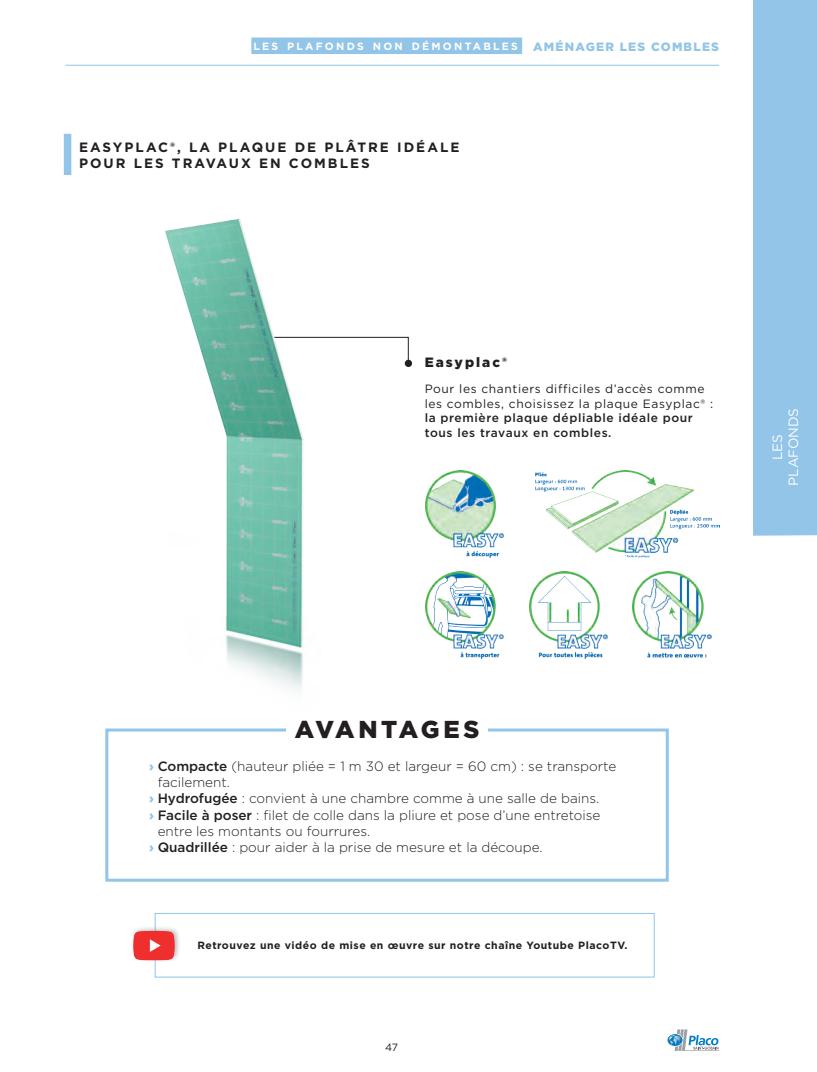
<style>
.page{position:relative;width:817px;height:1072px;background:#fff}
.page>*{position:absolute;margin:0;border:0;box-sizing:border-box;transform-origin:0 0}
.t1{font:900 24.45px "Gotham";letter-spacing:.13em;color:#231f20}
.t2{font:300 13.5px "Gotham";color:#231f20}
.t3{font:700 13.5px/16.2px "Gotham";letter-spacing:.15em;color:#231f20}
.t4{font:13.5px/16.2px "Gotham";color:#fff;text-align:center}
.t5{font:900 13.5px "Gotham";letter-spacing:.15em;color:#231f20}
.t6{font:12px/14.4px "Gotham";letter-spacing:.05em;color:#231f20}
.t7{font:500 12px/14.4px "Gotham";letter-spacing:.05em;color:#231f20}
.t8{font:900 12px "Gotham";letter-spacing:.1em;color:#92c5e7}
.t9{font:700 10.5px "Gotham";letter-spacing:.05em;color:#231f20}
.t10{font:700 10.5px "Gotham";letter-spacing:.215em;color:#fff}
.t11{font:10.5px "Gotham";color:#231f20}
.s1{font-weight:900;color:#92c5e7}
.s2{font-weight:500}
</style>
<div class="page">
<svg style="left:667px;top:1029px;width:52px;height:22px"></svg>
<div style="left:753px;top:0;width:63px;height:535px;background:#92c5e7"></div>
<svg style="left:321px;top:337px;width:87px;height:23px"></svg>
<div style="left:64px;top:134px;width:7px;height:41px;background:#92c5e7"></div>
<img style="left:165px;top:219px;width:156px;height:472px">
<div style="left:105px;top:728px;width:563px;height:153px;border:3px solid #92c5e7"></div>
<div style="left:286px;top:718px;width:201px;height:19px;background:#fff"></div>
<div style="left:404px;top:360px;width:8px;height:7px;background:#231f20;border-radius:50%"></div>
<img style="left:425px;top:470px;width:79px;height:87px">
<img style="left:425px;top:571px;width:79px;height:87px">
<img style="left:529px;top:571px;width:79px;height:87px">
<img style="left:632px;top:571px;width:80px;height:87px">
<img style="left:535px;top:470px;width:184px;height:87px">
<div style="left:155px;top:913px;width:499px;height:64px;border:1px solid #92c5e7"></div>
<img style="left:133px;top:919px;width:46px;height:52px">
<hr style="left:65px;top:65px;width:654px;height:1px;background:#92c5e7">
<div style="left:251px;top:38px;width:271px;height:16px;background:#92c5e7"></div>
<p class="t10" style="left:253px;top:40px;width:266px">LES PLAFONDS NON DÉMONTABLES</p>
<p class="t8" style="left:533px;top:38px;width:187px">AMÉNAGER LES COMBLES</p>
<p class="t3" style="left:79px;top:139px;width:382px">EASYPLAC®, LA PLAQUE DE PLÂTRE IDÉALE<br>POUR LES TRAVAUX EN COMBLES</p>
<p class="t5" style="left:424px;top:352px;width:84px">Easyplac®</p>
<p class="t6" style="left:424px;top:382px;width:290px">Pour les chantiers difficiles d’accès comme les combles, choisissez la plaque Easyplac® :</p>
<p class="t7" style="left:424px;top:410px;width:270px">la première plaque dépliable idéale pour tous les travaux en combles.</p>
<p class="t4" style="left:768px;top:486px;width:79px;rotate:-90deg">LES<br>PLAFONDS</p>
<h1 class="t1" style="left:295px;top:712px;width:186px">AVANTAGES</h1>
<p class="t2" style="left:149px;top:757px;width:468px"><span class="s1">›</span> <span class="s2">Compacte</span> (hauteur pliée = 1 m 30 et largeur = 60 cm) : se transporte</p>
<p class="t2" style="left:158px;top:773px;width:74px">facilement.</p>
<p class="t2" style="left:149px;top:790px;width:451px"><span class="s1">›</span> <span class="s2">Hydrofugée</span> : convient à une chambre comme à une salle de bains.</p>
<p class="t2" style="left:149px;top:806px;width:453px"><span class="s1">›</span> <span class="s2">Facile à poser</span> : filet de colle dans la pliure et pose d’une entretoise</p>
<p class="t2" style="left:158px;top:822px;width:214px">entre les montants ou fourrures.</p>
<p class="t2" style="left:149px;top:838px;width:395px"><span class="s1">›</span> <span class="s2">Quadrillée</span> : pour aider à la prise de mesure et la découpe.</p>
<p class="t9" style="left:197px;top:938px;width:431px">Retrouvez une vidéo de mise en œuvre sur notre chaîne Youtube PlacoTV.</p>
<p class="t11" style="left:385px;top:1040px;width:14px">47</p>
</div>
